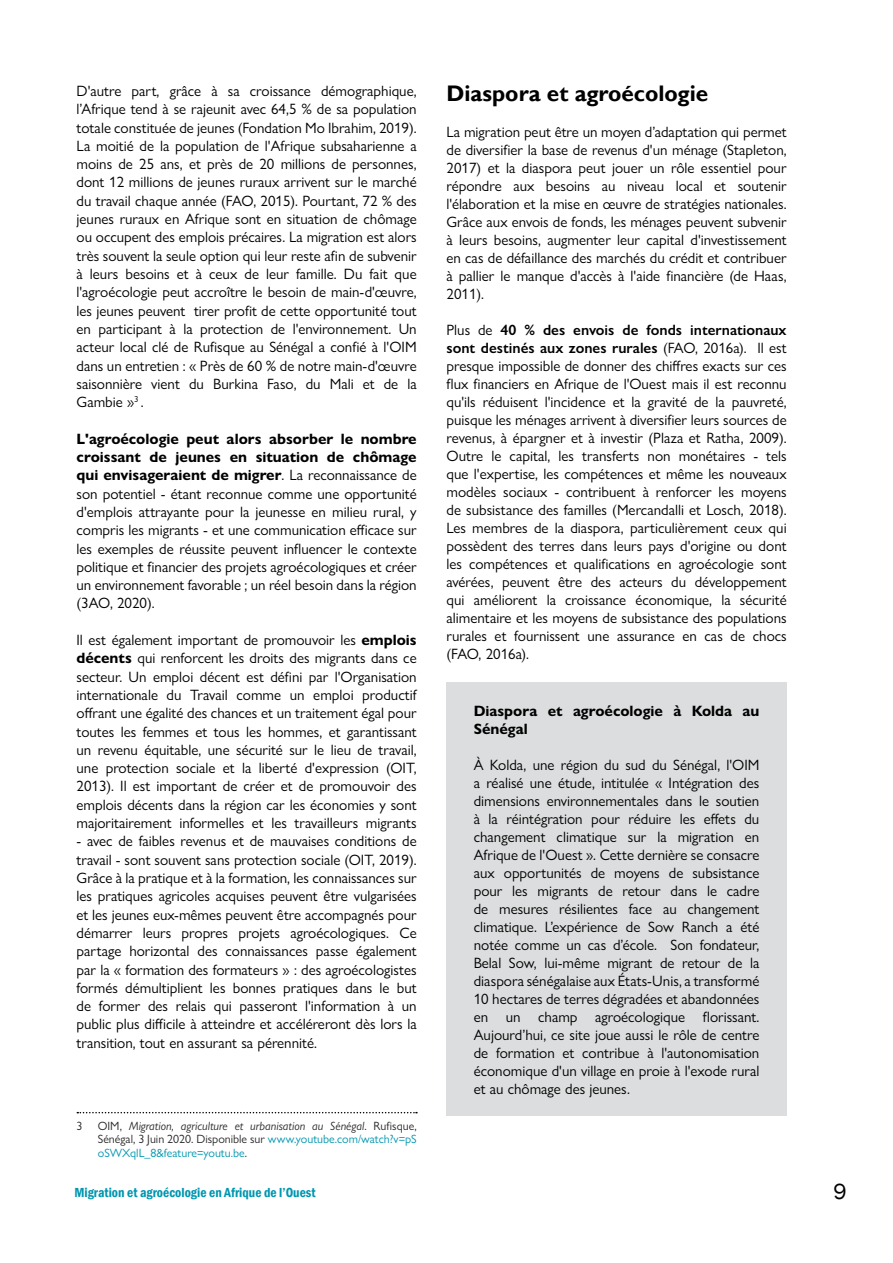
<style>
.page{position:relative;width:893px;height:1263px;background:#fff}
.page>*{position:absolute;margin:0;border:0;box-sizing:border-box;transform-origin:0 0}
.t1{font:700 22.5px "Gill Sans";color:#000}
.t2{font:22.5px "Franklin Gothic";color:#000}
.t3{font:15px/18.3px "Gill Sans Nova";color:#000;text-align:justify}
.t4{font:700 15px/18px "Gill Sans Nova";color:#000}
.t5{font:600 condensed 13.5px "Franklin Gothic";color:#0096b0}
.t6{font:12px/13.5px "Gill Sans Nova";color:#0096b0;text-align:justify}
.t7{font:12px "Gill Sans Nova";color:#292829}
.s1{font-weight:700}
.s2{color:#292829}
.s3{font-style:italic;color:#292829}
.s4{font-weight:600}
</style>
<div class="page">
<svg style="left:77px;top:1112px;width:340px;height:1px"></svg>
<div style="left:446px;top:683px;width:341px;height:433px;background:#dcddde"></div>
<p class="t3" style="left:77px;top:82px;width:342px">D'autre part, grâce à sa croissance démographique, l’Afrique tend à se rajeunit avec 64,5 % de sa population totale constituée de jeunes (Fondation Mo Ibrahim, 2019).<br>La moitié de la population de l'Afrique subsaharienne a moins de 25 ans, et près de 20 millions de personnes, dont 12 millions de jeunes ruraux arrivent sur le marché du travail chaque année (FAO, 2015). Pourtant, 72 % des jeunes ruraux en Afrique sont en situation de chômage ou occupent des emplois précaires. La migration est alors très souvent la seule option qui leur reste afin de subvenir à leurs besoins et à ceux de leur famille. Du fait que l'agroécologie peut accroître le besoin de main-d'œuvre, les jeunes peuvent tirer profit de cette opportunité tout en participant à la protection de l'environnement. Un acteur local clé de Rufisque au Sénégal a confié à l'OIM dans un entretien : « Près de 60 % de notre main-d'œuvre saisonnière vient du Burkina Faso, du Mali et de la Gambie »<sup>3</sup> .</p>
<p class="t3" style="left:77px;top:429px;width:342px"><span class="s1">L'agroécologie peut alors absorber le nombre croissant de jeunes en situation de chômage qui envisageraient de migrer</span>. La reconnaissance de son potentiel - étant reconnue comme une opportunité d'emplois attrayante pour la jeunesse en milieu rural, y compris les migrants - et une communication efficace sur les exemples de réussite peuvent influencer le contexte politique et financier des projets agroécologiques et créer un environnement favorable ; un réel besoin dans la région (3AO, 2020).</p>
<p class="t3" style="left:77px;top:631px;width:342px">Il est également important de promouvoir les <span class="s1">emplois décents</span> qui renforcent les droits des migrants dans ce secteur. Un emploi décent est défini par l'Organisation internationale du Travail comme un emploi productif offrant une égalité des chances et un traitement égal pour toutes les femmes et tous les hommes, et garantissant un revenu équitable, une sécurité sur le lieu de travail, une protection sociale et la liberté d'expression (OIT, 2013). Il est important de créer et de promouvoir des emplois décents dans la région car les économies y sont majoritairement informelles et les travailleurs migrants</p>
<p class="t3" style="left:77px;top:832px;width:342px">- avec de faibles revenus et de mauvaises conditions de travail - sont souvent sans protection sociale (OIT, 2019).<br>Grâce à la pratique et à la formation, les connaissances sur les pratiques agricoles acquises peuvent être vulgarisées et les jeunes eux-mêmes peuvent être accompagnés pour démarrer leurs propres projets agroécologiques. Ce partage horizontal des connaissances passe également par la « formation des formateurs » : des agroécologistes formés démultiplient les bonnes pratiques dans le but de former des relais qui passeront l'information à un public plus difficile à atteindre et accéléreront dès lors la transition, tout en assurant sa pérennité.</p>
<p class="t7" style="left:77px;top:1118px;width:7px">3</p>
<p class="t6" style="left:98px;top:1119px;width:320px"><span class="s2">OIM,</span> <span class="s3">Migration, agriculture et urbanisation au Sénégal</span><span class="s2">. Rufisque, Sénégal, 3 Juin 2020. Disponible sur</span> www.youtube.com/watch?v=pS oSWXqlL_8&amp;feature=youtu.be<span class="s2">.</span></p>
<h1 class="t1" style="left:446px;top:79px;width:263px">Diaspora et agroécologie</h1>
<p class="t3" style="left:446px;top:122px;width:342px">La migration peut être un moyen d’adaptation qui permet de diversifier la base de revenus d'un ménage (Stapleton, 2017) et la diaspora peut jouer un rôle essentiel pour répondre aux besoins au niveau local et soutenir l'élaboration et la mise en œuvre de stratégies nationales.<br>Grâce aux envois de fonds, les ménages peuvent subvenir à leurs besoins, augmenter leur capital d'investissement en cas de défaillance des marchés du crédit et contribuer à pallier le manque d'accès à l'aide financière (de Haas, 2011).</p>
<p class="t3" style="left:446px;top:320px;width:342px">Plus de <span class="s4">40 % des envois de fonds internationaux sont destinés aux zones rurales</span> (FAO, 2016a). Il est presque impossible de donner des chiffres exacts sur ces flux financiers en Afrique de l'Ouest mais il est reconnu qu'ils réduisent l'incidence et la gravité de la pauvreté, puisque les ménages arrivent à diversifier leurs sources de revenus, à épargner et à investir (Plaza et Ratha, 2009).<br>Outre le capital, les transferts non monétaires - tels que l'expertise, les compétences et même les nouveaux modèles sociaux - contribuent à renforcer les moyens de subsistance des familles (Mercandalli et Losch, 2018).<br>Les membres de la diaspora, particulièrement ceux qui possèdent des terres dans leurs pays d'origine ou dont les compétences et qualifications en agroécologie sont avérées, peuvent être des acteurs du développement qui améliorent la croissance économique, la sécurité alimentaire et les moyens de subsistance des populations rurales et fournissent une assurance en cas de chocs (FAO, 2016a).</p>
<p class="t4" style="left:474px;top:702px;width:287px">Diaspora et agroécologie à Kolda au<br>Sénégal</p>
<p class="t3" style="left:474px;top:756px;width:287px">À Kolda, une région du sud du Sénégal, l'OIM a réalisé une étude, intitulée « Intégration des dimensions environnementales dans le soutien à la réintégration pour réduire les effets du changement climatique sur la migration en Afrique de l'Ouest ». Cette dernière se consacre aux opportunités de moyens de subsistance pour les migrants de retour dans le cadre de mesures résilientes face au changement climatique. L’expérience de Sow Ranch a été notée comme un cas d’école. Son fondateur, Belal Sow, lui-même migrant de retour de la diaspora sénégalaise aux États-Unis, a transformé 10 hectares de terres dégradées et abandonnées en un champ agroécologique florissant.<br>Aujourd’hui, ce site joue aussi le rôle de centre de formation et contribue à l'autonomisation économique d'un village en proie à l'exode rural et au chômage des jeunes.</p>
<p class="t5" style="left:74px;top:1184px;width:243px">Migration et agroécologie en Afrique de l’Ouest</p>
<h1 class="t2" style="left:833px;top:1177px;width:15px">9</h1>
</div>
